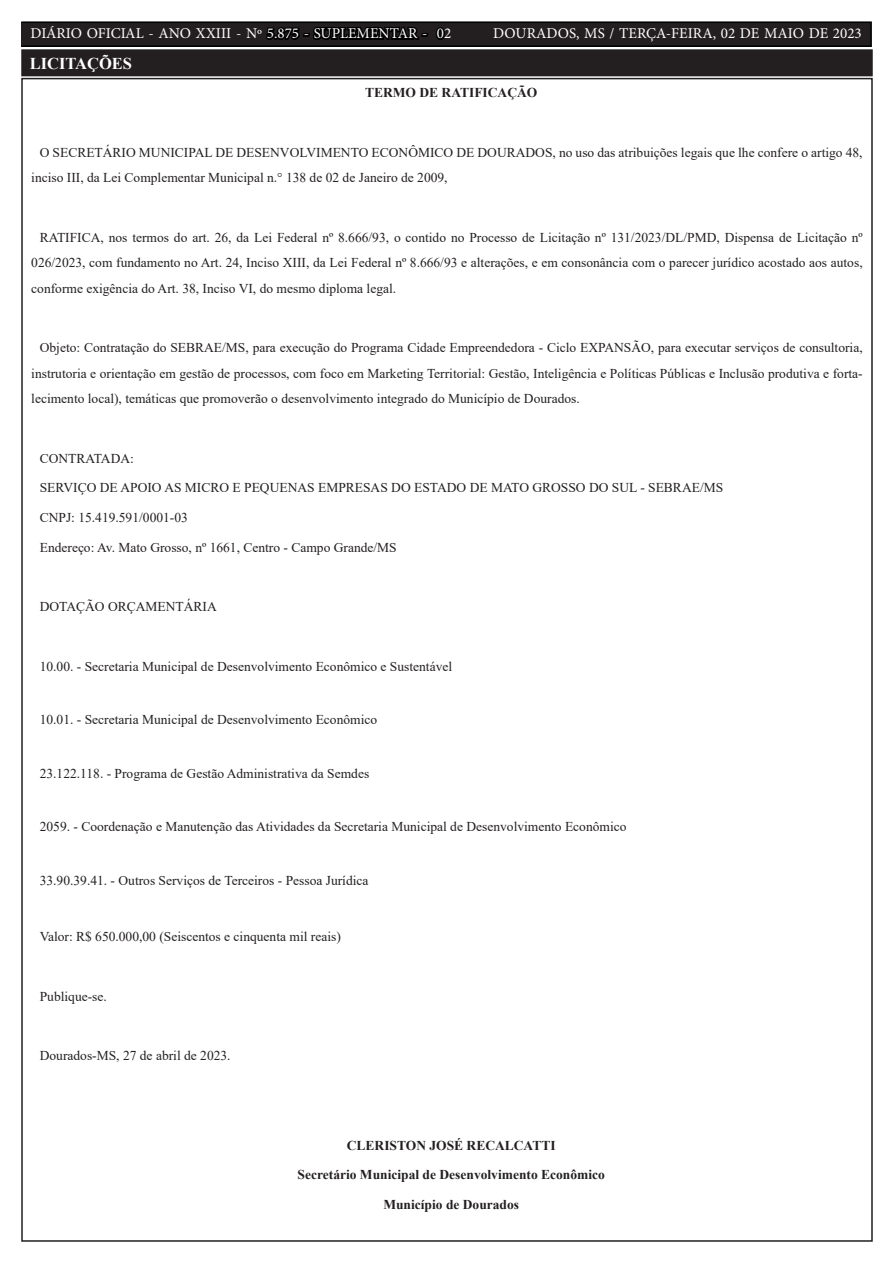
<style>
.page{position:relative;width:893px;height:1263px;background:#fff}
.page>*{position:absolute;margin:0;border:0;box-sizing:border-box;transform-origin:0 0}
.t1{font:700 16.5px "Times New Roman";color:#fff}
.t2{font:15px "Minion Pro";color:#fff}
.t3{font:13.5px/25.5px "Times New Roman";color:#231f20;text-align:justify}
.t4{font:700 13.5px "Times New Roman";color:#231f20}
.s1{color:#000}
</style>
<div class="page">
<div style="left:21px;top:22px;width:850px;height:24px;background:#231f20"></div>
<div style="left:21px;top:21px;width:851px;height:26px;border:2px solid #000"></div>
<div style="left:23px;top:51px;width:848px;height:23px;background:#231f20"></div>
<div style="left:21px;top:49px;width:852px;height:27px;border:4px solid #231f20"></div>
<p class="t2" style="left:31px;top:24px;width:422px">DIÁRIO OFICIAL - ANO XXIII - Nº <span class="s1">5.875 - SUPLEMENTAR - 0</span>2</p>
<p class="t2" style="left:493px;top:24px;width:370px">DOURADOS, MS / TERÇA-FEIRA, 02 DE MAIO DE 2023</p>
<p class="t1" style="left:30px;top:52px;width:104px">LICITAÇÕES</p>
<p class="t4" style="left:365px;top:83px;width:174px">TERMO DE RATIFICAÇÃO</p>
<p class="t3" style="left:31px;top:139px;width:833px;text-indent:9px">O SECRETÁRIO MUNICIPAL DE DESENVOLVIMENTO ECONÔMICO DE DOURADOS, no uso das atribuições legais que lhe confere o artigo 48, inciso III, da Lei Complementar Municipal n.° 138 de 02 de Janeiro de 2009,</p>
<p class="t3" style="left:31px;top:224px;width:833px;text-indent:9px">RATIFICA, nos termos do art. 26, da Lei Federal nº 8.666/93, o contido no Processo de Licitação nº 131/2023/DL/PMD, Dispensa de Licitação nº 026/2023, com fundamento no Art. 24, Inciso XIII, da Lei Federal nº 8.666/93 e alterações, e em consonância com o parecer jurídico acostado aos autos, conforme exigência do Art. 38, Inciso VI, do mesmo diploma legal.</p>
<p class="t3" style="left:31px;top:334px;width:833px;text-indent:9px">Objeto: Contratação do SEBRAE/MS, para execução do Programa Cidade Empreendedora - Ciclo EXPANSÃO, para executar serviços de consultoria, instrutoria e orientação em gestão de processos, com foco em Marketing Territorial: Gestão, Inteligência e Políticas Públicas e Inclusão produtiva e forta&shy;lecimento local), temáticas que promoverão o desenvolvimento integrado do Município de Dourados.</p>
<p class="t3" style="left:40px;top:445px;width:96px">CONTRATADA:</p>
<p class="t3" style="left:40px;top:475px;width:685px">SERVIÇO DE APOIO AS MICRO E PEQUENAS EMPRESAS DO ESTADO DE MATO GROSSO DO SUL - SEBRAE/MS</p>
<p class="t3" style="left:40px;top:504px;width:150px">CNPJ: 15.419.591/0001-03</p>
<p class="t3" style="left:40px;top:534px;width:359px">Endereço: Av. Mato Grosso, nº 1661, Centro - Campo Grande/MS</p>
<p class="t3" style="left:40px;top:594px;width:179px">DOTAÇÃO ORÇAMENTÁRIA</p>
<p class="t3" style="left:40px;top:653px;width:414px">10.00. - Secretaria Municipal de Desenvolvimento Econômico e Sustentável</p>
<p class="t3" style="left:40px;top:707px;width:339px">10.01. - Secretaria Municipal de Desenvolvimento Econômico</p>
<p class="t3" style="left:40px;top:760px;width:331px">23.122.118. - Programa de Gestão Administrativa da Semdes</p>
<p class="t3" style="left:40px;top:814px;width:588px">2059. - Coordenação e Manutenção das Atividades da Secretaria Municipal de Desenvolvimento Econômico</p>
<p class="t3" style="left:40px;top:867px;width:330px">33.90.39.41. - Outros Serviços de Terceiros - Pessoa Jurídica</p>
<p class="t3" style="left:40px;top:924px;width:303px">Valor: R$ 650.000,00 (Seiscentos e cinquenta mil reais)</p>
<p class="t3" style="left:40px;top:983px;width:69px">Publique-se.</p>
<p class="t3" style="left:40px;top:1043px;width:192px">Dourados-MS, 27 de abril de 2023.</p>
<p class="t4" style="left:347px;top:1135px;width:210px">CLERISTON JOSÉ RECALCATTI</p>
<p class="t4" style="left:298px;top:1165px;width:309px">Secretário Municipal de Desenvolvimento Econômico</p>
<p class="t4" style="left:383px;top:1195px;width:137px">Município de Dourados</p>
</div>
